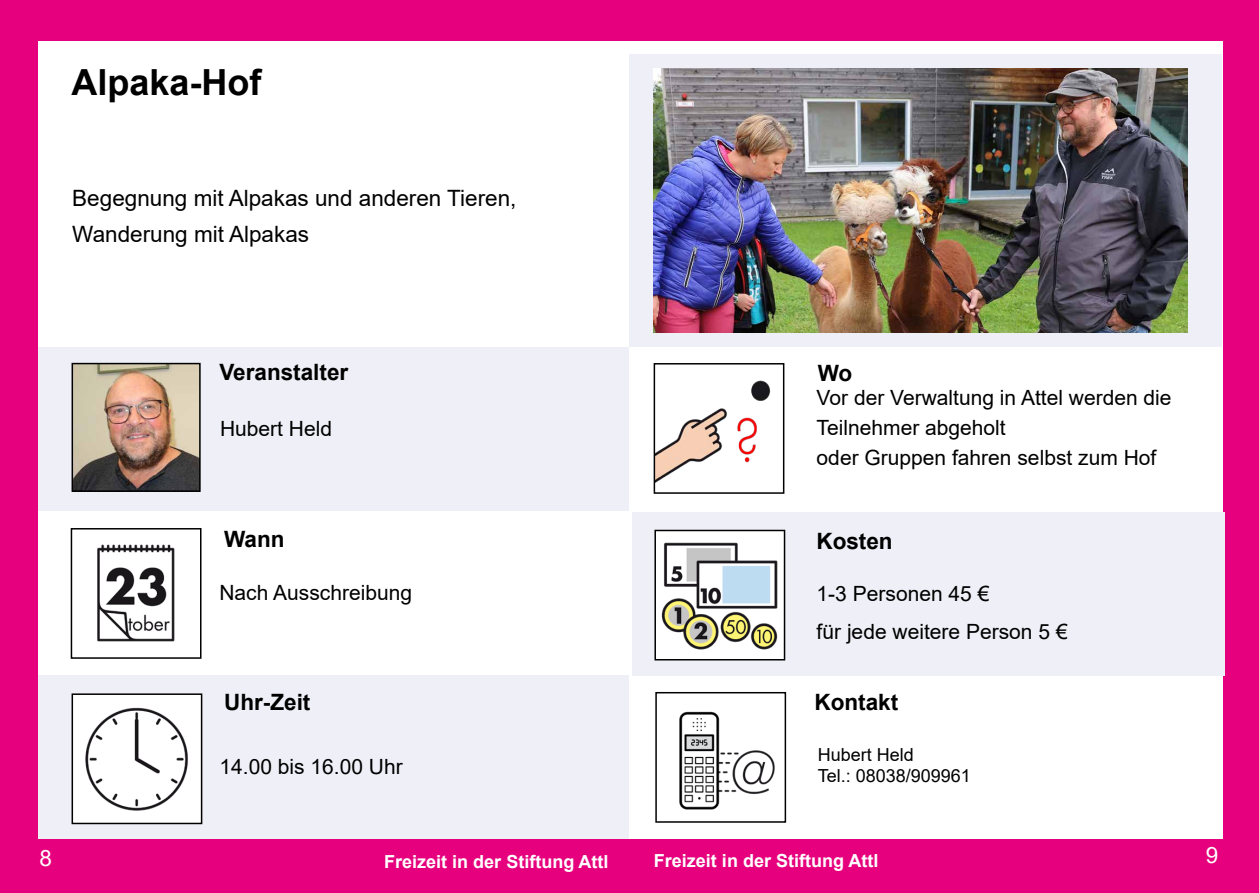
<style>
.page{position:relative;width:1259px;height:893px;background:#e6007d}
.page>*{position:absolute;margin:0;border:0;box-sizing:border-box;transform-origin:0 0}
.t1{font:700 36px "Arial";color:#000}
.t2{font:22.5px/36px "Arial";color:#000}
.t3{font:700 22.5px "Arial";color:#000}
.t4{font:22.5px "Arial";color:#fff}
.t5{font:21px/30px "Arial";color:#000}
.t6{font:700 18px "Arial";color:#fff}
.t7{font:18px/21.6px "Arial";color:#000}
</style>
<div class="page">
<div style="left:38px;top:41px;width:1184px;height:797px;background:#fff"></div>
<div style="left:38px;top:348px;width:591px;height:163px;background:#efeff7"></div>
<div style="left:632px;top:512px;width:593px;height:163px;background:#efeff7"></div>
<div style="left:629px;top:54px;width:592px;height:293px;background:#efeff7"></div>
<div style="left:38px;top:676px;width:591px;height:163px;background:#efeff7"></div>
<img style="left:656px;top:380px;width:115px;height:102px">
<div style="left:653px;top:363px;width:131px;height:131px;border:2px solid #000"></div>
<img style="left:97px;top:545px;width:78px;height:96px">
<div style="left:71px;top:528px;width:130px;height:131px;border:2px solid #000"></div>
<div style="left:655px;top:530px;width:129px;height:130px;background:#fff"></div>
<img style="left:661px;top:542px;width:117px;height:107px">
<div style="left:654px;top:530px;width:131px;height:130px;border:2px solid #000"></div>
<div style="left:72px;top:694px;width:130px;height:129px;background:#fff"></div>
<img style="left:85px;top:707px;width:103px;height:104px">
<div style="left:72px;top:693px;width:130px;height:131px;border:2px solid #000"></div>
<img style="left:726px;top:750px;width:49px;height:44px">
<div style="left:655px;top:692px;width:131px;height:131px;border:2px solid #000"></div>
<img style="left:655px;top:710px;width:71px;height:101px">
<img style="left:654px;top:68px;width:533px;height:265px">
<img style="left:75px;top:366px;width:123px;height:123px">
<div style="left:72px;top:363px;width:129px;height:129px;border:2px solid #000"></div>
<h1 class="t1" style="left:71px;top:57px;width:192px">Alpaka-Hof</h1>
<p class="t2" style="left:72px;top:180px;width:446px">Begegnung mit Alpakas und anderen Tieren,<br>Wanderung mit Alpakas</p>
<p class="t3" style="left:219px;top:356px;width:130px">Veranstalter</p>
<p class="t5" style="left:220px;top:414px;width:114px">Hubert Held</p>
<p class="t3" style="left:224px;top:523px;width:62px">Wann</p>
<p class="t3" style="left:817px;top:358px;width:36px">Wo</p>
<p class="t5" style="left:816px;top:382px;width:356px">Vor der Verwaltung in Attel werden die<br>Teilnehmer abgeholt<br>oder Gruppen fahren selbst zum Hof</p>
<p class="t3" style="left:816px;top:525px;width:78px">Kosten</p>
<p class="t5" style="left:219px;top:577px;width:194px">Nach Ausschreibung</p>
<p class="t5" style="left:816px;top:575px;width:252px;line-height:37.5px">1-3 Personen 45 €<br>für jede weitere Person 5 €</p>
<p class="t3" style="left:224px;top:686px;width:88px">Uhr-Zeit</p>
<p class="t5" style="left:219px;top:752px;width:185px">14.00 bis 16.00 Uhr</p>
<p class="t3" style="left:814px;top:686px;width:85px">Kontakt</p>
<p class="t7" style="left:817px;top:743px;width:155px">Hubert Held<br>Tel.: 08038/909961</p>
<p class="t4" style="left:39px;top:843px;width:14px">8</p>
<p class="t6" style="left:384px;top:849px;width:226px">Freizeit in der Stiftung Attl</p>
<p class="t6" style="left:654px;top:848px;width:226px">Freizeit in der Stiftung Attl</p>
<p class="t4" style="left:1205px;top:839px;width:14px">9</p>
</div>
